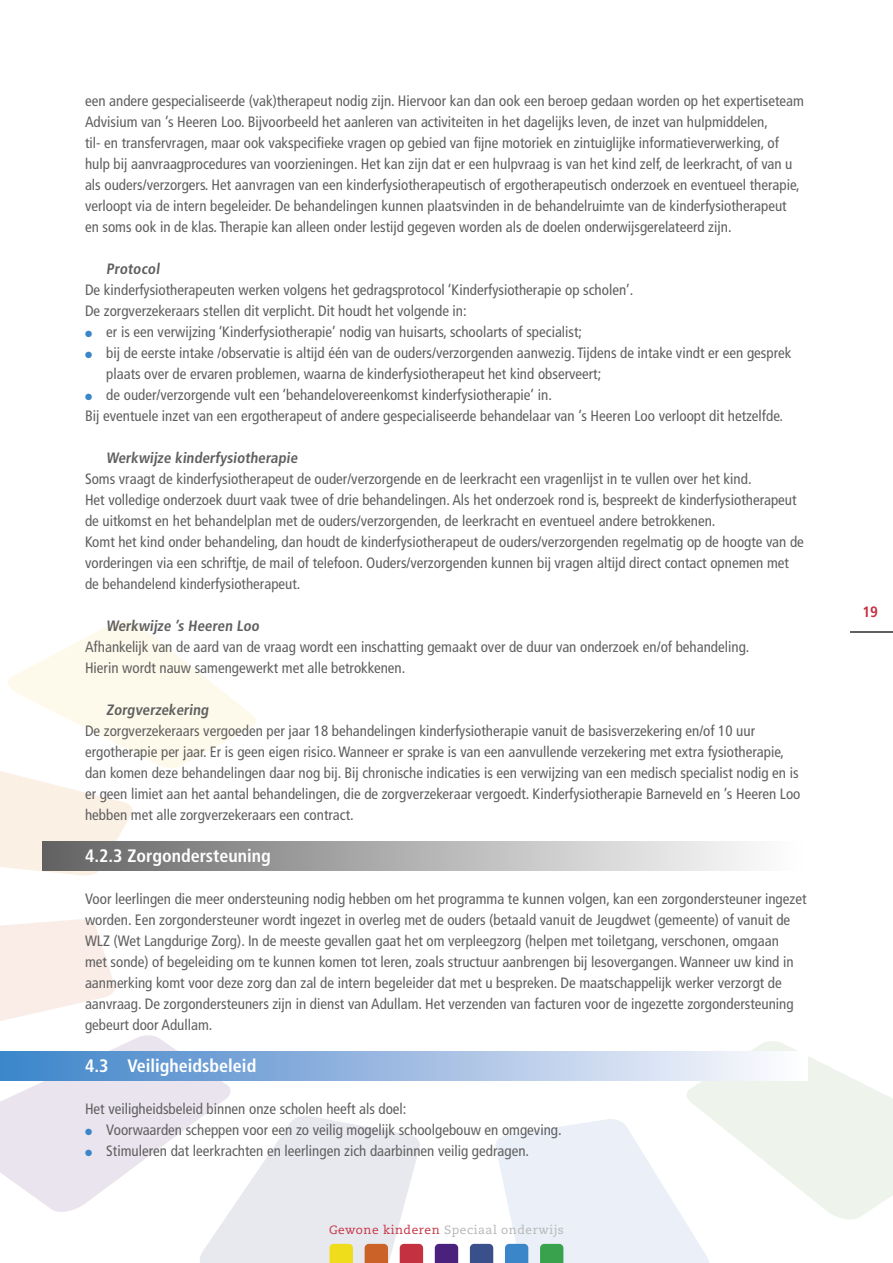
<style>
.page{position:relative;width:893px;height:1263px;background:#fff}
.page>*{position:absolute;margin:0;border:0;box-sizing:border-box;transform-origin:0 0}
.t1{font:700 condensed 18px "Frutiger LT Std";color:#fff}
.t2{font:condensed 15px/21px "Frutiger LT Std";color:#606060}
.t3{font:700 condensed 15px "Frutiger LT Std";color:#606060}
.t4{font:700 condensed 15px "Frutiger LT Std";color:#c43242}
.t5{font:12px "Caecilia LT Pro 55 Roman";letter-spacing:.045em;color:#b5b5b5}
.s1{color:#3a86c9}
.s2{color:#c43242}
</style>
<div class="page">
<svg style="left:0;top:621px;width:256px;height:254px"></svg>
<svg style="left:0;top:919px;width:115px;height:102px"></svg>
<svg style="left:0;top:1035px;width:423px;height:228px"></svg>
<svg style="left:435px;top:1244px;width:23px;height:19px"></svg>
<svg style="left:470px;top:1041px;width:423px;height:222px"></svg>
<hr style="left:850px;top:631px;width:43px;height:1px;background:#606060">
<div style="left:0;top:1051px;width:808px;height:30px;background:linear-gradient(to right,#3c81c8,#fffafe)"></div>
<div style="left:43px;top:841px;width:765px;height:30px;background:linear-gradient(to right,#656565,#fff)"></div>
<p class="t2" style="left:85px;top:90px;width:720px">een andere gespecialiseerde (vak)therapeut nodig zijn. Hiervoor kan dan ook een beroep gedaan worden op het expertiseteam Advisium van ’s Heeren Loo. Bijvoorbeeld het aanleren van activiteiten in het dagelijks leven, de inzet van hulpmiddelen,<br>til- en transfervragen, maar ook vakspecifieke vragen op gebied van fijne motoriek en zintuiglijke informatieverwerking, of hulp bij aanvraagprocedures van voorzieningen. Het kan zijn dat er een hulpvraag is van het kind zelf, de leerkracht, of van u als ouders/verzorgers. Het aanvragen van een kinderfysiotherapeutisch of ergotherapeutisch onderzoek en eventueel therapie, verloopt via de intern begeleider. De behandelingen kunnen plaatsvinden in de behandelruimte van de kinderfysiotherapeut en soms ook in de klas. Therapie kan alleen onder lestijd gegeven worden als de doelen onderwijsgerelateerd zijn.</p>
<p class="t3" style="left:106px;top:260px;width:57px">Protocol</p>
<p class="t2" style="left:85px;top:279px;width:550px">De kinderfysiotherapeuten werken volgens het gedragsprotocol ‘Kinderfysiotherapie op scholen’.<br>De zorgverzekeraars stellen dit verplicht. Dit houdt het volgende in:</p>
<p class="t2" style="left:85px;top:321px;width:499px"><span class="s1">●</span> er is een verwijzing ‘Kinderfysiotherapie’ nodig van huisarts, schoolarts of specialist;</p>
<p class="t2" style="left:106px;top:342px;width:687px;text-indent:-21px"><span class="s1">●</span> bij de eerste intake /observatie is altijd één van de ouders/verzorgenden aanwezig. Tijdens de intake vindt er een gesprek plaats over de ervaren problemen, waarna de kinderfysiotherapeut het kind observeert;</p>
<p class="t2" style="left:85px;top:384px;width:699px"><span class="s1">●</span> de ouder/verzorgende vult een ‘behandelovereenkomst kinderfysiotherapie’ in.<br>Bij eventuele inzet van een ergotherapeut of andere gespecialiseerde behandelaar van ’s Heeren Loo verloopt dit hetzelfde.</p>
<p class="t3" style="left:106px;top:449px;width:195px">Werkwijze kinderfysiotherapie</p>
<p class="t2" style="left:85px;top:468px;width:720px">Soms vraagt de kinderfysiotherapeut de ouder/verzorgende en de leerkracht een vragenlijst in te vullen over het kind.<br>Het volledige onderzoek duurt vaak twee of drie behandelingen. Als het onderzoek rond is, bespreekt de kinderfysiotherapeut de uitkomst en het behandelplan met de ouders/verzorgenden, de leerkracht en eventueel andere betrokkenen.<br>Komt het kind onder behandeling, dan houdt de kinderfysiotherapeut de ouders/verzorgenden regelmatig op de hoogte van de vorderingen via een schriftje, de mail of telefoon. Ouders/verzorgenden kunnen bij vragen altijd direct contact opnemen met de behandelend kinderfysiotherapeut.</p>
<p class="t3" style="left:106px;top:617px;width:157px">Werkwijze ’s Heeren Loo</p>
<p class="t2" style="left:85px;top:636px;width:666px">Afhankelijk van de aard van de vraag wordt een inschatting gemaakt over de duur van onderzoek en/of behandeling.<br>Hierin wordt nauw samengewerkt met alle betrokkenen.</p>
<p class="t3" style="left:106px;top:701px;width:106px">Zorgverzekering</p>
<p class="t2" style="left:85px;top:720px;width:717px">De zorgverzekeraars vergoeden per jaar 18 behandelingen kinderfysiotherapie vanuit de basisverzekering en/of 10 uur ergotherapie per jaar. Er is geen eigen risico. Wanneer er sprake is van een aanvullende verzekering met extra fysiotherapie, dan komen deze behandelingen daar nog bij. Bij chronische indicaties is een verwijzing van een medisch specialist nodig en is er geen limiet aan het aantal behandelingen, die de zorgverzekeraar vergoedt. Kinderfysiotherapie Barneveld en ’s Heeren Loo hebben met alle zorgverzekeraars een contract.</p>
<p class="t1" style="left:85px;top:845px;width:187px">4.2.3 Zorgondersteuning</p>
<p class="t2" style="left:85px;top:888px;width:723px">Voor leerlingen die meer ondersteuning nodig hebben om het programma te kunnen volgen, kan een zorgondersteuner ingezet worden. Een zorgondersteuner wordt ingezet in overleg met de ouders (betaald vanuit de Jeugdwet (gemeente) of vanuit de WLZ (Wet Langdurige Zorg). In de meeste gevallen gaat het om verpleegzorg (helpen met toiletgang, verschonen, omgaan<br>met sonde) of begeleiding om te kunnen komen tot leren, zoals structuur aanbrengen bij lesovergangen. Wanneer uw kind in aanmerking komt voor deze zorg dan zal de intern begeleider dat met u bespreken. De maatschappelijk werker verzorgt de aanvraag. De zorgondersteuners zijn in dienst van Adullam. Het verzenden van facturen voor de ingezette zorgondersteuning gebeurt door Adullam.</p>
<p class="t1" style="left:85px;top:1055px;width:173px">4.3 Veiligheidsbeleid</p>
<p class="t2" style="left:85px;top:1098px;width:323px">Het veiligheidsbeleid binnen onze scholen heeft als doel:</p>
<p class="t2" style="left:85px;top:1119px;width:478px"><span class="s1">●</span> Voorwaarden scheppen voor een zo veilig mogelijk schoolgebouw en omgeving.</p>
<p class="t2" style="left:85px;top:1140px;width:446px"><span class="s1">●</span> Stimuleren dat leerkrachten en leerlingen zich daarbinnen veilig gedragen.</p>
<p class="t5" style="left:329px;top:1221px;width:236px"><span class="s2">Gewone kinderen</span> Speciaal onderwijs</p>
<p class="t4" style="left:862px;top:603px;width:17px">19</p>
</div>
